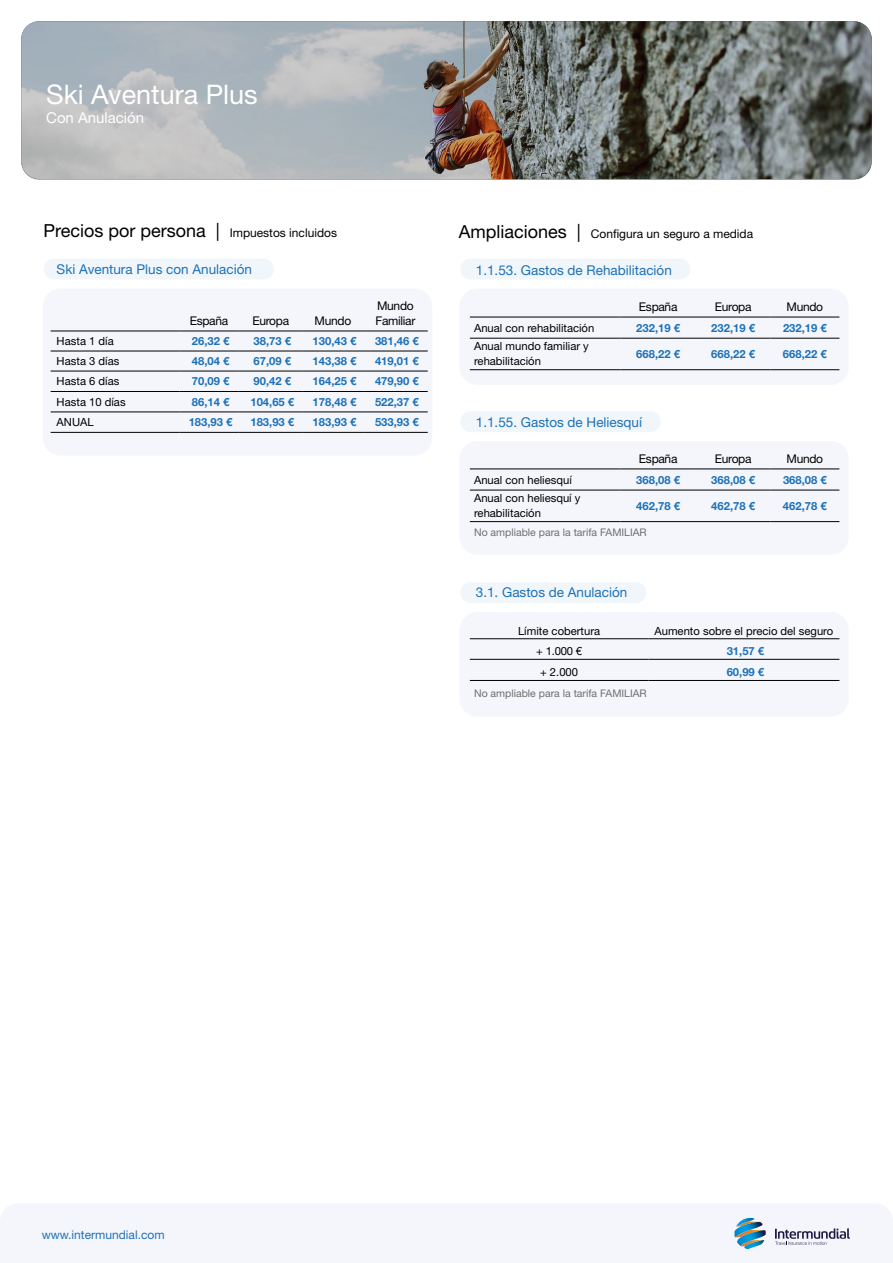
<style>
.page{position:relative;width:893px;height:1263px;background:#fff}
.page>*{position:absolute;margin:0;border:0;box-sizing:border-box;transform-origin:0 0}
.t1{font:27px "Helvetica Neue LT Std";color:#fff}
.t2{font:18px "Helvetica Neue LT Std";color:#000}
.t3{font:15px "Helvetica Neue LT Std";color:#fff}
.t4{font:13.5px "Helvetica Neue LT Std";color:#1d71b8}
.t5{font:12px/15px "Helvetica Neue LT Std";letter-spacing:-.025em;color:#000}
.t6{font:12px "Helvetica Neue LT Std";color:#000}
.t7{font:12px "Helvetica Neue LT Std";color:#1d71b8}
.t8{font:700 11.25px "Helvetica Neue LT Std";color:#1d71b8}
.t9{font:11.25px/15px "Helvetica Neue LT Std";color:#000}
.t10{font:10.5px "Helvetica Neue LT Std";color:#706f6f}
.s1{font-size:12px}
.s2{font-size:18px}
</style>
<div class="page">
<div style="left:0;top:1204px;width:893px;height:59px;background:#f4f6fc"></div>
<img style="left:736px;top:1218px;width:19px;height:4px">
<img style="left:734px;top:1222px;width:29px;height:15px">
<img style="left:744px;top:1246px;width:20px;height:3px">
<img style="left:737px;top:1230px;width:29px;height:16px">
<svg style="left:775px;top:1228px;width:75px;height:17px"></svg>
<div style="left:43px;top:288px;width:389px;height:167px;background:#f4f6fc;border-radius:18px"></div>
<div style="left:44px;top:259px;width:230px;height:20px;background:#f1f6fa;border-radius:10px"></div>
<hr style="left:179px;top:432px;width:60px;height:1px;background:#000">
<hr style="left:239px;top:432px;width:64px;height:1px;background:#000">
<hr style="left:303px;top:432px;width:60px;height:1px;background:#000">
<hr style="left:363px;top:432px;width:65px;height:1px;background:#000">
<hr style="left:179px;top:331px;width:60px;height:1px;background:#000">
<hr style="left:239px;top:331px;width:64px;height:1px;background:#000">
<hr style="left:303px;top:331px;width:60px;height:1px;background:#000">
<hr style="left:363px;top:331px;width:65px;height:1px;background:#000">
<hr style="left:179px;top:351px;width:60px;height:1px;background:#000">
<hr style="left:239px;top:351px;width:64px;height:1px;background:#000">
<hr style="left:303px;top:351px;width:60px;height:1px;background:#000">
<hr style="left:363px;top:351px;width:65px;height:1px;background:#000">
<hr style="left:179px;top:371px;width:60px;height:1px;background:#000">
<hr style="left:239px;top:371px;width:64px;height:1px;background:#000">
<hr style="left:303px;top:371px;width:60px;height:1px;background:#000">
<hr style="left:363px;top:371px;width:65px;height:1px;background:#000">
<hr style="left:179px;top:391px;width:60px;height:1px;background:#000">
<hr style="left:239px;top:391px;width:64px;height:1px;background:#000">
<hr style="left:303px;top:391px;width:60px;height:1px;background:#000">
<hr style="left:363px;top:391px;width:65px;height:1px;background:#000">
<hr style="left:179px;top:412px;width:60px;height:1px;background:#000">
<hr style="left:239px;top:412px;width:64px;height:1px;background:#000">
<hr style="left:303px;top:412px;width:60px;height:1px;background:#000">
<hr style="left:363px;top:412px;width:65px;height:1px;background:#000">
<hr style="left:51px;top:331px;width:128px;height:1px;background:#000">
<hr style="left:51px;top:351px;width:128px;height:1px;background:#000">
<hr style="left:51px;top:371px;width:128px;height:1px;background:#000">
<hr style="left:51px;top:391px;width:128px;height:1px;background:#000">
<hr style="left:51px;top:412px;width:128px;height:1px;background:#000">
<hr style="left:51px;top:432px;width:128px;height:1px;background:#000">
<svg style="left:21px;top:21px;width:851px;height:159px;background:#8e9191"></svg>
<div style="left:459px;top:288px;width:390px;height:97px;background:#f4f6fc;border-radius:18px"></div>
<div style="left:459px;top:441px;width:390px;height:114px;background:#f4f6fc;border-radius:18px"></div>
<div style="left:459px;top:612px;width:390px;height:104px;background:#f4f6fc;border-radius:18px"></div>
<div style="left:460px;top:259px;width:231px;height:20px;background:#f1f6fa;border-radius:10px"></div>
<div style="left:460px;top:411px;width:201px;height:21px;background:#f1f6fa;border-radius:10px"></div>
<div style="left:460px;top:582px;width:186px;height:21px;background:#f1f6fa;border-radius:10px"></div>
<hr style="left:470px;top:317px;width:150px;height:1px;background:#000">
<hr style="left:470px;top:338px;width:150px;height:1px;background:#000">
<hr style="left:470px;top:369px;width:150px;height:1px;background:#000">
<hr style="left:620px;top:338px;width:76px;height:1px;background:#000">
<hr style="left:696px;top:338px;width:74px;height:1px;background:#000">
<hr style="left:770px;top:338px;width:69px;height:1px;background:#000">
<hr style="left:620px;top:369px;width:76px;height:1px;background:#000">
<hr style="left:696px;top:369px;width:74px;height:1px;background:#000">
<hr style="left:770px;top:369px;width:69px;height:1px;background:#000">
<hr style="left:620px;top:317px;width:76px;height:1px;background:#000">
<hr style="left:696px;top:317px;width:74px;height:1px;background:#000">
<hr style="left:770px;top:317px;width:69px;height:1px;background:#000">
<hr style="left:470px;top:469px;width:150px;height:1px;background:#000">
<hr style="left:470px;top:490px;width:150px;height:1px;background:#000">
<hr style="left:470px;top:521px;width:150px;height:1px;background:#000">
<hr style="left:620px;top:490px;width:76px;height:1px;background:#000">
<hr style="left:696px;top:490px;width:74px;height:1px;background:#000">
<hr style="left:770px;top:490px;width:69px;height:1px;background:#000">
<hr style="left:620px;top:521px;width:76px;height:1px;background:#000">
<hr style="left:696px;top:521px;width:74px;height:1px;background:#000">
<hr style="left:770px;top:521px;width:69px;height:1px;background:#000">
<hr style="left:620px;top:469px;width:76px;height:1px;background:#000">
<hr style="left:696px;top:469px;width:74px;height:1px;background:#000">
<hr style="left:770px;top:469px;width:69px;height:1px;background:#000">
<hr style="left:470px;top:659px;width:178px;height:1px;background:#000">
<hr style="left:470px;top:680px;width:178px;height:1px;background:#000">
<hr style="left:648px;top:659px;width:191px;height:1px;background:#000">
<hr style="left:648px;top:680px;width:191px;height:1px;background:#000">
<hr style="left:470px;top:638px;width:178px;height:1px;background:#000">
<hr style="left:648px;top:638px;width:191px;height:1px;background:#000">
<h1 class="t1" style="left:46px;top:79px;width:213px">Ski Aventura Plus</h1>
<h3 class="t3" style="left:46px;top:109px;width:100px">Con Anulación</h3>
<h2 class="t2" style="left:43px;top:219px;width:295px">Precios por persona | <span class="s1">Impuestos incluidos</span></h2>
<p class="t4" style="left:57px;top:261px;width:197px">Ski Aventura Plus con Anulación</p>
<p class="t5" style="left:190px;top:313px;width:40px">España</p>
<p class="t5" style="left:252px;top:313px;width:38px">Europa</p>
<p class="t5" style="left:315px;top:313px;width:38px">Mundo</p>
<p class="t5" style="left:375px;top:298px;width:41px">Mundo<br>Familiar</p>
<p class="t9" style="left:57px;top:333px;width:59px">Hasta 1 día</p>
<p class="t8" style="left:192px;top:334px;width:39px">26,32 €</p>
<p class="t8" style="left:254px;top:334px;width:39px">38,73 €</p>
<p class="t8" style="left:313px;top:334px;width:45px">130,43 €</p>
<p class="t8" style="left:375px;top:334px;width:45px">381,46 €</p>
<p class="t9" style="left:57px;top:353px;width:64px">Hasta 3 días</p>
<p class="t8" style="left:192px;top:354px;width:39px">48,04 €</p>
<p class="t8" style="left:254px;top:354px;width:39px">67,09 €</p>
<p class="t8" style="left:313px;top:354px;width:45px">143,38 €</p>
<p class="t8" style="left:375px;top:354px;width:45px">419,01 €</p>
<p class="t9" style="left:57px;top:374px;width:64px">Hasta 6 días</p>
<p class="t8" style="left:192px;top:374px;width:39px">70,09 €</p>
<p class="t8" style="left:254px;top:374px;width:39px">90,42 €</p>
<p class="t8" style="left:313px;top:374px;width:45px">164,25 €</p>
<p class="t8" style="left:375px;top:374px;width:45px">479,90 €</p>
<p class="t9" style="left:57px;top:394px;width:70px">Hasta 10 días</p>
<p class="t8" style="left:192px;top:395px;width:39px">86,14 €</p>
<p class="t8" style="left:250px;top:395px;width:45px">104,65 €</p>
<p class="t8" style="left:313px;top:395px;width:45px">178,48 €</p>
<p class="t8" style="left:375px;top:395px;width:45px">522,37 €</p>
<p class="t9" style="left:57px;top:415px;width:39px">ANUAL</p>
<p class="t8" style="left:189px;top:415px;width:45px">183,93 €</p>
<p class="t8" style="left:250px;top:415px;width:45px">183,93 €</p>
<p class="t8" style="left:313px;top:415px;width:45px">183,93 €</p>
<p class="t8" style="left:375px;top:415px;width:45px">533,93 €</p>
<p class="t6" style="left:459px;top:226px;width:296px"><span class="s2">Ampliaciones |</span> Configura un seguro a medida</p>
<p class="t4" style="left:476px;top:262px;width:198px">1.1.53. Gastos de Rehabilitación</p>
<p class="t5" style="left:639px;top:299px;width:40px">España</p>
<p class="t5" style="left:715px;top:299px;width:38px">Europa</p>
<p class="t5" style="left:787px;top:299px;width:38px">Mundo</p>
<p class="t9" style="left:474px;top:320px;width:122px">Anual con rehabilitación</p>
<p class="t8" style="left:636px;top:321px;width:45px">232,19 €</p>
<p class="t8" style="left:711px;top:321px;width:45px">232,19 €</p>
<p class="t8" style="left:783px;top:321px;width:45px">232,19 €</p>
<p class="t9" style="left:474px;top:339px;width:116px">Anual mundo familiar y rehabilitación</p>
<p class="t8" style="left:636px;top:347px;width:45px">668,22 €</p>
<p class="t8" style="left:711px;top:347px;width:45px">668,22 €</p>
<p class="t8" style="left:783px;top:347px;width:45px">668,22 €</p>
<p class="t4" style="left:476px;top:414px;width:168px">1.1.55. Gastos de Heliesquí</p>
<p class="t5" style="left:639px;top:451px;width:40px">España</p>
<p class="t5" style="left:715px;top:451px;width:38px">Europa</p>
<p class="t5" style="left:787px;top:451px;width:38px">Mundo</p>
<p class="t9" style="left:474px;top:472px;width:99px">Anual con heliesquí</p>
<p class="t8" style="left:636px;top:472px;width:45px">368,08 €</p>
<p class="t8" style="left:711px;top:472px;width:45px">368,08 €</p>
<p class="t8" style="left:783px;top:472px;width:45px">368,08 €</p>
<p class="t9" style="left:474px;top:491px;width:108px">Anual con heliesquí y rehabilitación</p>
<p class="t8" style="left:636px;top:499px;width:45px">462,78 €</p>
<p class="t8" style="left:711px;top:499px;width:45px">462,78 €</p>
<p class="t8" style="left:783px;top:499px;width:45px">462,78 €</p>
<p class="t10" style="left:474px;top:526px;width:174px">No ampliable para la tarifa FAMILIAR</p>
<p class="t4" style="left:476px;top:584px;width:153px">3.1. Gastos de Anulación</p>
<p class="t9" style="left:518px;top:623px;width:84px">Límite cobertura</p>
<p class="t9" style="left:654px;top:623px;width:180px">Aumento sobre el precio del seguro</p>
<p class="t9" style="left:536px;top:643px;width:47px">+ 1.000 €</p>
<p class="t8" style="left:727px;top:644px;width:39px">31,57 €</p>
<p class="t9" style="left:540px;top:664px;width:40px">+ 2.000</p>
<p class="t8" style="left:727px;top:665px;width:39px">60,99 €</p>
<p class="t10" style="left:474px;top:687px;width:174px">No ampliable para la tarifa FAMILIAR</p>
<p class="t7" style="left:42px;top:1227px;width:124px">www.intermundial.com</p>
</div>
